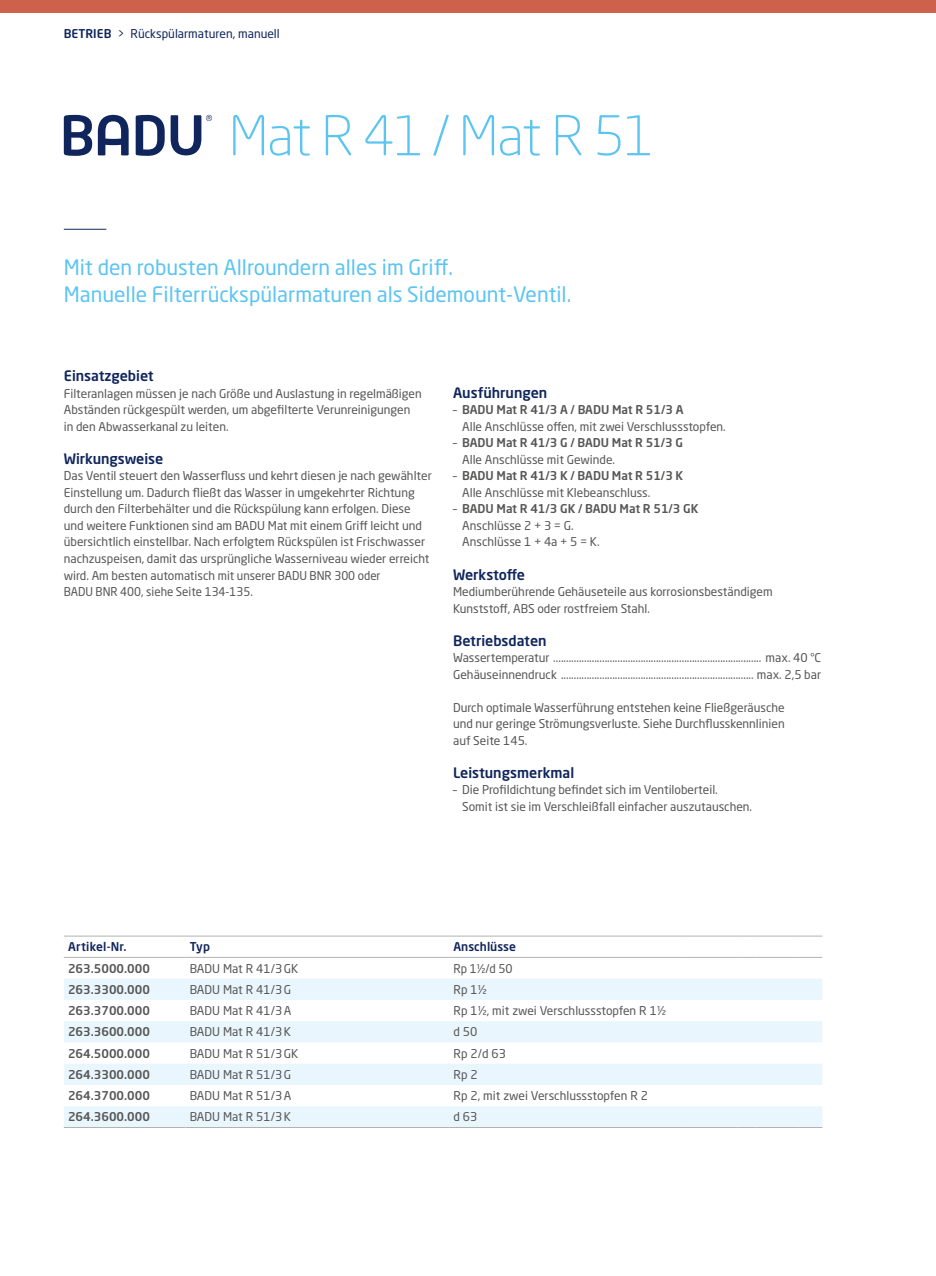
<style>
.page{position:relative;width:936px;height:1276px;background:#fff}
.page>*{position:absolute;margin:0;border:0;box-sizing:border-box;transform-origin:0 0}
.t1{font:300 54px "Neo Sans Pro";letter-spacing:-.02em;color:#5cc4f1}
.t2{font:21px/27px "Neo Sans Pro";color:#5cc4f1}
.t3{font:500 14.25px "Neo Sans Pro";color:#10255c}
.t4{font:12px/16.5px "Neo Sans Pro";color:#565655}
.t5{font:500 12px/16.5px "Neo Sans Pro";color:#565655}
.t6{font:12px "Neo Sans Pro";color:#10255c}
.t7{font:500 12px "Neo Sans Pro";color:#10255c}
.s1{font-weight:500}
.s2{font-weight:400}
</style>
<div class="page">
<div style="left:0;top:0;width:935px;height:13px;background:#ce614c"></div>
<hr style="left:64px;top:229px;width:42px;height:1px;background:#10255c">
<svg style="left:64px;top:115px;width:28px;height:41px"></svg>
<svg style="left:98px;top:115px;width:31px;height:40px"></svg>
<svg style="left:136px;top:115px;width:29px;height:41px"></svg>
<svg style="left:171px;top:115px;width:41px;height:40px"></svg>
<svg style="left:64px;top:979px;width:758px;height:148px;fill:#eaf6fd"></svg>
<hr style="left:64px;top:935px;width:121px;height:1px;background:#b2b2b2">
<hr style="left:185px;top:935px;width:264px;height:1px;background:#b2b2b2">
<hr style="left:449px;top:935px;width:139px;height:1px;background:#b2b2b2">
<hr style="left:588px;top:935px;width:94px;height:1px;background:#b2b2b2">
<hr style="left:682px;top:935px;width:55px;height:1px;background:#b2b2b2">
<svg style="left:737px;top:935px;width:19px;height:1px"></svg>
<hr style="left:756px;top:935px;width:43px;height:1px;background:#b2b2b2">
<svg style="left:799px;top:935px;width:23px;height:1px"></svg>
<hr style="left:64px;top:957px;width:121px;height:1px;background:#b2b2b2">
<hr style="left:185px;top:957px;width:264px;height:1px;background:#b2b2b2">
<hr style="left:449px;top:957px;width:139px;height:1px;background:#b2b2b2">
<hr style="left:588px;top:957px;width:94px;height:1px;background:#b2b2b2">
<hr style="left:682px;top:957px;width:55px;height:1px;background:#b2b2b2">
<svg style="left:737px;top:957px;width:19px;height:1px"></svg>
<hr style="left:756px;top:957px;width:43px;height:1px;background:#b2b2b2">
<svg style="left:799px;top:957px;width:23px;height:1px"></svg>
<hr style="left:64px;top:1127px;width:121px;height:1px;background:#b2b2b2">
<hr style="left:185px;top:1127px;width:264px;height:1px;background:#b2b2b2">
<hr style="left:449px;top:1127px;width:139px;height:1px;background:#b2b2b2">
<hr style="left:588px;top:1127px;width:94px;height:1px;background:#b2b2b2">
<hr style="left:682px;top:1127px;width:55px;height:1px;background:#b2b2b2">
<svg style="left:737px;top:1127px;width:19px;height:1px"></svg>
<hr style="left:756px;top:1127px;width:43px;height:1px;background:#b2b2b2">
<svg style="left:799px;top:1127px;width:23px;height:1px"></svg>
<p class="t6" style="left:64px;top:26px;width:217px"><span class="s1">BETRIEB</span> &gt; Rückspülarmaturen, manuell</p>
<h1 class="t1" style="left:229px;top:103px;width:427px">Mat R 41 / Mat R 51</h1>
<h2 class="t2" style="left:64px;top:253px;width:509px">Mit den robusten Allroundern alles im Griff.<br>Manuelle Filterrückspülarmaturen als Sidemount-Ventil.</h2>
<p class="t3" style="left:64px;top:367px;width:91px">Einsatzgebiet</p>
<p class="t4" style="left:64px;top:385px;width:359px">Filteranlagen müssen je nach Größe und Auslastung in regelmäßigen<br>Abständen rückgespült werden, um abgefilterte Verunreinigungen in den Abwasserkanal zu leiten.</p>
<p class="t3" style="left:64px;top:450px;width:101px">Wirkungsweise</p>
<p class="t4" style="left:64px;top:467px;width:369px">Das Ventil steuert den Wasserfluss und kehrt diesen je nach gewählter Einstellung um. Dadurch fließt das Wasser in umgekehrter Richtung durch den Filterbehälter und die Rückspülung kann erfolgen. Diese und weitere Funktionen sind am BADU Mat mit einem Griff leicht und übersichtlich einstellbar. Nach erfolgtem Rückspülen ist Frischwasser nachzuspeisen, damit das ursprüngliche Wasserniveau wieder erreicht wird. Am besten automatisch mit unserer BADU BNR 300 oder<br>BADU BNR 400, siehe Seite 134-135.</p>
<p class="t3" style="left:453px;top:384px;width:96px">Ausführungen</p>
<p class="t4" style="left:462px;top:401px;width:265px;text-indent:-9px">– <span class="s1">BADU Mat R 41/3 A / BADU Mat R 51/3 A<br></span>Alle Anschlüsse offen, mit zwei Verschlussstopfen.</p>
<p class="t5" style="left:462px;top:434px;width:222px;text-indent:-9px"><span class="s2">–</span> BADU Mat R 41/3 G / BADU Mat R 51/3 G<br><span class="s2">Alle Anschlüsse mit Gewinde.</span></p>
<p class="t4" style="left:462px;top:467px;width:223px;text-indent:-9px">– <span class="s1">BADU Mat R 41/3 K / BADU Mat R 51/3 K<br></span>Alle Anschlüsse mit Klebeanschluss.</p>
<p class="t4" style="left:462px;top:500px;width:238px;text-indent:-9px">– <span class="s1">BADU Mat R 41/3 GK / BADU Mat R 51/3 GK<br></span>Anschlüsse 2 + 3 = G.<br>Anschlüsse 1 + 4a + 5 = K.</p>
<p class="t3" style="left:453px;top:565px;width:73px">Werkstoffe</p>
<p class="t4" style="left:453px;top:583px;width:321px">Mediumberührende Gehäuseteile aus korrosionsbeständigem<br>Kunststoff, ABS oder rostfreiem Stahl.</p>
<p class="t3" style="left:453px;top:631px;width:95px">Betriebsdaten</p>
<p class="t4" style="left:453px;top:649px;width:98px">Wassertemperatur</p>
<p class="t4" style="left:765px;top:649px;width:57px">max. 40 °C</p>
<p class="t4" style="left:453px;top:665px;width:105px">Gehäuseinnendruck</p>
<p class="t4" style="left:756px;top:665px;width:66px">max. 2,5 bar</p>
<p class="t4" style="left:453px;top:698px;width:333px;text-align:justify">Durch optimale Wasserführung entstehen keine Fließgeräusche und nur geringe Strömungsverluste. Siehe Durchflusskennlinien auf Seite 145.</p>
<p class="t3" style="left:453px;top:763px;width:123px">Leistungsmerkmal</p>
<p class="t4" style="left:462px;top:781px;width:291px;text-indent:-9px">– Die Profildichtung befindet sich im Ventiloberteil.<br>Somit ist sie im Verschleißfall einfacher auszutauschen.</p>
<p class="t7" style="left:68px;top:939px;width:60px">Artikel-Nr.</p>
<p class="t7" style="left:190px;top:939px;width:22px">Typ</p>
<p class="t7" style="left:453px;top:939px;width:64px">Anschlüsse</p>
<p class="t5" style="left:68px;top:959px;width:83px">263.5000.000</p>
<p class="t4" style="left:190px;top:959px;width:110px">BADU Mat R 41/3GK</p>
<p class="t4" style="left:453px;top:959px;width:61px">Rp 1½/d 50</p>
<p class="t5" style="left:68px;top:981px;width:83px">263.3300.000</p>
<p class="t4" style="left:190px;top:981px;width:103px">BADU Mat R 41/3G</p>
<p class="t4" style="left:453px;top:981px;width:35px">Rp 1½</p>
<p class="t5" style="left:68px;top:1002px;width:83px">263.3700.000</p>
<p class="t4" style="left:190px;top:1002px;width:103px">BADU Mat R 41/3A</p>
<p class="t4" style="left:453px;top:1002px;width:214px">Rp 1½, mit zwei Verschlussstopfen R 1½</p>
<p class="t5" style="left:68px;top:1023px;width:83px">263.3600.000</p>
<p class="t4" style="left:190px;top:1023px;width:103px">BADU Mat R 41/3K</p>
<p class="t4" style="left:453px;top:1023px;width:25px">d 50</p>
<p class="t5" style="left:68px;top:1044px;width:83px">264.5000.000</p>
<p class="t4" style="left:190px;top:1044px;width:110px">BADU Mat R 51/3GK</p>
<p class="t4" style="left:453px;top:1044px;width:54px">Rp 2/d 63</p>
<p class="t5" style="left:68px;top:1066px;width:83px">264.3300.000</p>
<p class="t4" style="left:190px;top:1066px;width:103px">BADU Mat R 51/3G</p>
<p class="t4" style="left:453px;top:1066px;width:26px">Rp 2</p>
<p class="t5" style="left:68px;top:1087px;width:83px">264.3700.000</p>
<p class="t4" style="left:190px;top:1087px;width:103px">BADU Mat R 51/3A</p>
<p class="t4" style="left:453px;top:1087px;width:196px">Rp 2, mit zwei Verschlussstopfen R 2</p>
<p class="t5" style="left:68px;top:1108px;width:83px">264.3600.000</p>
<p class="t4" style="left:190px;top:1108px;width:103px">BADU Mat R 51/3K</p>
<p class="t4" style="left:453px;top:1108px;width:25px">d 63</p>
</div>
